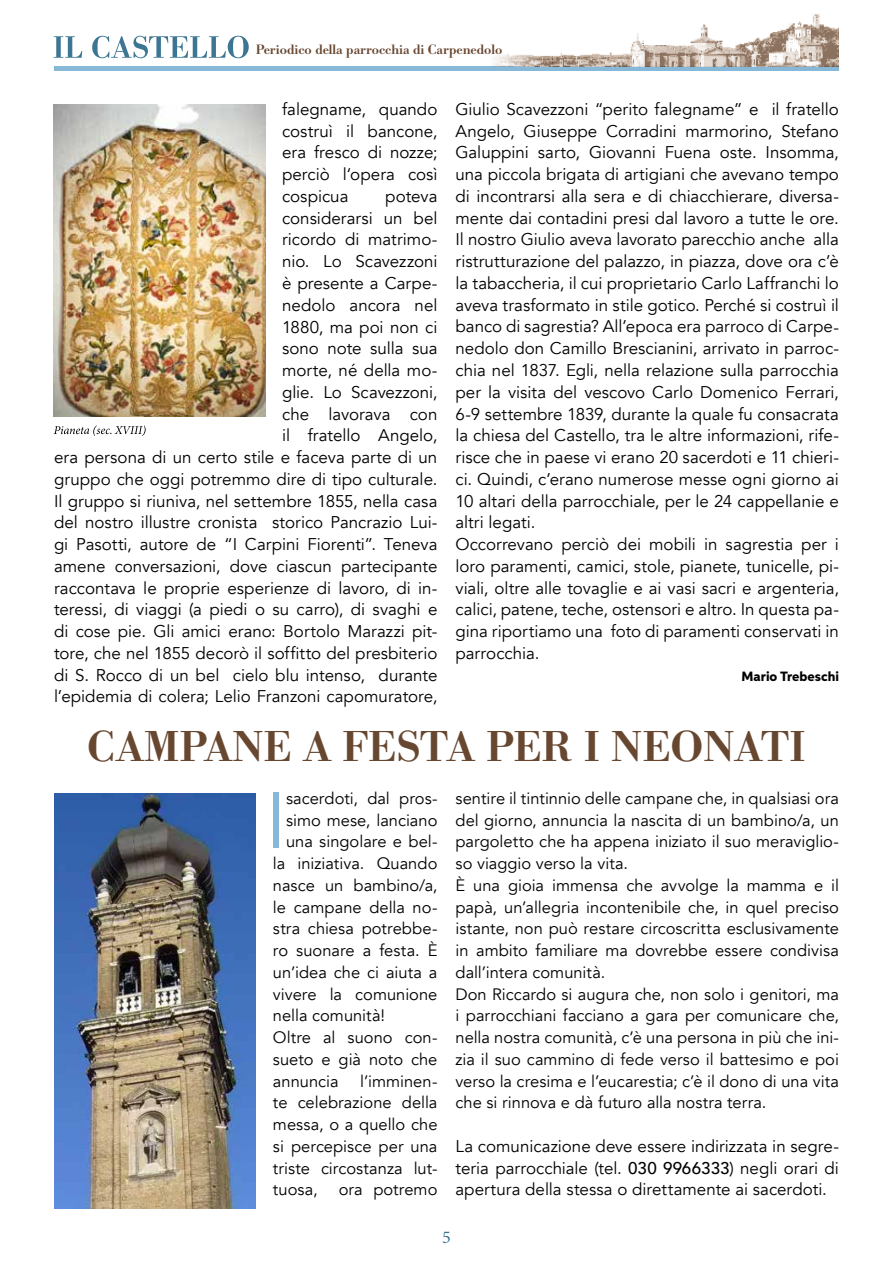
<style>
.page{position:relative;width:893px;height:1263px;background:#fff}
.page>*{position:absolute;margin:0;border:0;box-sizing:border-box;transform-origin:0 0}
.t1{font:78px "Avenir";color:#88b8d7}
.t2{font:500 45px "Bodoni URW";color:#684730}
.t3{font:18px "Minion Pro";color:#3c7692}
.t4{font:16.95px/21.8px "Avenir";color:#000;text-align:justify}
.t5{font:16.5px/21.8px "Avenir";color:#000;text-align:justify}
.t6{font:500 14.1px "Bodoni URW";color:#684730}
.t7{font:800 13.5px "Aspira";color:#000}
.s1{font-weight:500}
</style>
<div class="page">
<div style="left:54px;top:66px;width:785px;height:5px;background:#88b8d7"></div>
<img style="left:494px;top:13px;width:345px;height:54px">
<svg style="left:54px;top:36px;width:195px;height:22px"></svg>
<img style="left:54px;top:104px;width:211px;height:313px">
<svg style="left:54px;top:425px;width:92px;height:11px"></svg>
<img style="left:54px;top:793px;width:202px;height:416px">
<p class="t6" style="left:256px;top:41px;width:248px">Periodico della parrocchia di Carpenedolo</p>
<p class="t4" style="left:282px;top:99px;width:157px">falegname, quando costruì il bancone, era fresco di nozze; perciò l‘opera così cospicua</p>
<p class="t4" style="left:54px;top:186px;width:385px;text-align:right">poteva<br>considerarsi un bel<br>ricordo di matrimo-<br>nio. Lo Scavezzoni<br>è presente a Carpe-<br>nedolo ancora nel<br>1880, ma poi non ci<br>sono note sulla sua<br>morte, né della mo-<br>glie. Lo Scavezzoni,<br>che lavorava con<br>il fratello Angelo,<br>era persona di un certo stile e faceva parte di un gruppo che oggi potremmo dire di tipo culturale.<br>Il gruppo si riuniva, nel settembre 1855, nella casa del nostro illustre cronista storico Pancrazio Lui&shy;gi Pasotti, autore de “I Carpini Fiorenti”. Teneva amene conversazioni, dove ciascun partecipante raccontava le proprie esperienze di lavoro, di in&shy;teressi, di viaggi (a piedi o su carro), di svaghi e di cose pie. Gli amici erano: Bortolo Marazzi pit&shy;tore, che nel 1855 decorò il soffitto del presbiterio di S. Rocco di un bel cielo blu intenso, durante l’epidemia di colera; Lelio Franzoni capomuratore,</p>
<p class="t4" style="left:455px;top:99px;width:385px;text-align:left">Giulio Scavezzoni “perito falegname” e il fratello Angelo, Giuseppe Corradini marmorino, Stefano Galuppini sarto, Giovanni Fuena oste. Insomma, una piccola brigata di artigiani che avevano tempo di incontrarsi alla sera e di chiacchierare, diversa&shy;mente dai contadini presi dal lavoro a tutte le ore.<br>Il nostro Giulio aveva lavorato parecchio anche alla ristrutturazione del palazzo, in piazza, dove ora c’è la tabaccheria, il cui proprietario Carlo Laffranchi lo aveva trasformato in stile gotico. Perché si costruì il banco di sagrestia? All’epoca era parroco di Carpe&shy;nedolo don Camillo Brescianini, arrivato in parroc&shy;chia nel 1837. Egli, nella relazione sulla parrocchia per la visita del vescovo Carlo Domenico Ferrari, 6-9 settembre 1839, durante la quale fu consacrata la chiesa del Castello, tra le altre informazioni, rife&shy;risce che in paese vi erano 20 sacerdoti e 11 chieri&shy;ci. Quindi, c’erano numerose messe ogni giorno ai 10 altari della parrocchiale, per le 24 cappellanie e altri legati.<br>Occorrevano perciò dei mobili in sagrestia per i loro paramenti, camici, stole, pianete, tunicelle, pi&shy;viali, oltre alle tovaglie e ai vasi sacri e argenteria, calici, patene, teche, ostensori e altro. In questa pa&shy;gina riportiamo una foto di paramenti conservati in parrocchia.</p>
<p class="t7" style="left:741px;top:668px;width:99px">Mario Trebeschi</p>
<h2 class="t2" style="left:87px;top:719px;width:720px">CAMPANE A FESTA PER I NEONATI</h2>
<h1 class="t1" style="left:265px;top:774px;width:22px">I</h1>
<p class="t5" style="left:286px;top:788px;width:153px">sacerdoti, dal pros-</p>
<p class="t5" style="left:455px;top:788px;width:385px;text-align:left">sentire il tintinnio delle campane che, in qualsiasi ora del giorno, annuncia la nascita di un bambino/a, un pargoletto che ha appena iniziato il suo meraviglio&shy;so viaggio verso la vita.<br>È una gioia immensa che avvolge la mamma e il papà, un’allegria incontenibile che, in quel preciso istante, non può restare circoscritta esclusivamente in ambito familiare ma dovrebbe essere condivisa dall’intera comunità.<br>Don Riccardo si augura che, non solo i genitori, ma i parrocchiani facciano a gara per comunicare che, nella nostra comunità, c’è una persona in più che ini&shy;zia il suo cammino di fede verso il battesimo e poi verso la cresima e l’eucarestia; c’è il dono di una vita che si rinnova e dà futuro alla nostra terra.</p>
<p class="t4" style="left:455px;top:1135px;width:385px">La comunicazione deve essere indirizzata in segre&shy;teria parrocchiale (tel. <span class="s1">030 9966333</span>) negli orari di apertura della stessa o direttamente ai sacerdoti.</p>
<p class="t5" style="left:286px;top:809px;width:153px">simo mese, lanciano</p>
<p class="t5" style="left:286px;top:831px;width:153px">una singolare e bel-</p>
<p class="t5" style="left:273px;top:853px;width:166px">la iniziativa. Quando</p>
<p class="t5" style="left:273px;top:875px;width:166px">nasce un bambino/a,</p>
<p class="t5" style="left:273px;top:896px;width:166px">le campane della no-</p>
<p class="t5" style="left:273px;top:918px;width:166px">stra chiesa potrebbe-</p>
<p class="t5" style="left:273px;top:940px;width:166px">ro suonare a festa. È</p>
<p class="t5" style="left:273px;top:962px;width:166px">un’idea che ci aiuta a</p>
<p class="t5" style="left:273px;top:983px;width:166px">vivere la comunione</p>
<p class="t5" style="left:273px;top:1005px;width:114px">nella comunità!</p>
<p class="t5" style="left:273px;top:1027px;width:166px">Oltre al suono con-</p>
<p class="t5" style="left:273px;top:1049px;width:166px">sueto e già noto che</p>
<p class="t5" style="left:273px;top:1070px;width:67px">annuncia</p>
<p class="t5" style="left:273px;top:1070px;width:166px;text-indent:87px">l’imminen&shy;te celebrazione della messa, o a quello che si percepisce per una triste circostanza lut&shy;tuosa,</p>
<p class="t5" style="left:339px;top:1179px;width:100px">ora potremo</p>
<p class="t3" style="left:442px;top:1225px;width:10px">5</p>
</div>
